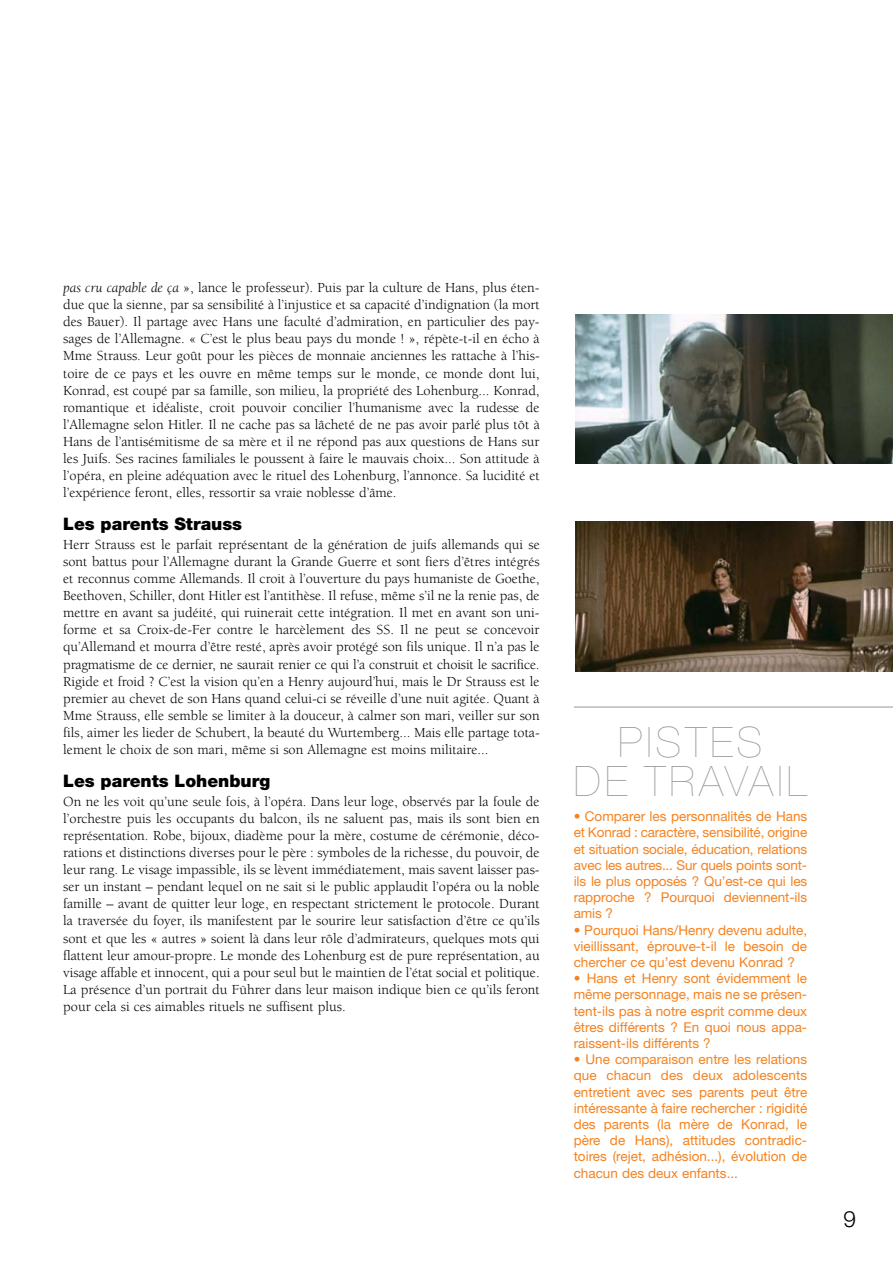
<style>
.page{position:relative;width:893px;height:1263px;background:#fff}
.page>*{position:absolute;margin:0;border:0;box-sizing:border-box;transform-origin:0 0}
.t1{font:200 42px/39px "Helvetica Neue";letter-spacing:.095em;color:#999;text-align:center}
.t2{font:300 22.5px "Helvetica Neue";color:#000}
.t3{font:900 17.25px "Helvetica Neue";color:#000}
.t4{font:14.25px/17.1px "Berkeley";color:#000;text-align:justify}
.t5{font:13.5px/16.2px "Helvetica Neue";color:#f5821f;text-align:justify}
.s1{font-style:italic}
</style>
<div class="page">
<img style="left:575px;top:522px;width:317px;height:149px">
<img style="left:575px;top:315px;width:317px;height:149px">
<hr style="left:574px;top:707px;width:318px;height:1px;background:#999">
<p class="t4" style="left:63px;top:280px;width:478px"><span class="s1">pas cru capable de ça</span> », lance le professeur). Puis par la culture de Hans, plus éten&shy;due que la sienne, par sa sensibilité à l’injustice et sa capacité d’indignation (la mort des Bauer). Il partage avec Hans une faculté d’admiration, en particulier des pay&shy;sages de l’Allemagne. « C’est le plus beau pays du monde ! », répète-t-il en écho à Mme Strauss. Leur goût pour les pièces de monnaie anciennes les rattache à l’his&shy;toire de ce pays et les ouvre en même temps sur le monde, ce monde dont lui, Konrad, est coupé par sa famille, son milieu, la propriété des Lohenburg... Konrad, romantique et idéaliste, croit pouvoir concilier l’humanisme avec la rudesse de l’Allemagne selon Hitler. Il ne cache pas sa lâcheté de ne pas avoir parlé plus tôt à Hans de l’antisémitisme de sa mère et il ne répond pas aux questions de Hans sur les Juifs. Ses racines familiales le poussent à faire le mauvais choix... Son attitude à l’opéra, en pleine adéquation avec le rituel des Lohenburg, l’annonce. Sa lucidité et l’expérience feront, elles, ressortir sa vraie noblesse d’âme.</p>
<p class="t3" style="left:63px;top:518px;width:180px">Les parents Strauss</p>
<p class="t4" style="left:63px;top:537px;width:478px">Herr Strauss est le parfait représentant de la génération de juifs allemands qui se sont battus pour l’Allemagne durant la Grande Guerre et sont fiers d’êtres intégrés et reconnus comme Allemands. Il croit à l’ouverture du pays humaniste de Goethe, Beethoven, Schiller, dont Hitler est l’antithèse. Il refuse, même s’il ne la renie pas, de mettre en avant sa judéité, qui ruinerait cette intégration. Il met en avant son uni&shy;forme et sa Croix-de-Fer contre le harcèlement des SS. Il ne peut se concevoir qu’Allemand et mourra d’être resté, après avoir protégé son fils unique. Il n’a pas le pragmatisme de ce dernier, ne saurait renier ce qui l’a construit et choisit le sacrifice.<br>Rigide et froid ? C’est la vision qu’en a Henry aujourd’hui, mais le Dr Strauss est le premier au chevet de son Hans quand celui-ci se réveille d’une nuit agitée. Quant à Mme Strauss, elle semble se limiter à la douceur, à calmer son mari, veiller sur son fils, aimer les lieder de Schubert, la beauté du Wurtemberg... Mais elle partage tota&shy;lement le choix de son mari, même si son Allemagne est moins militaire...</p>
<p class="t3" style="left:63px;top:775px;width:208px">Les parents Lohenburg</p>
<p class="t4" style="left:63px;top:794px;width:478px">On ne les voit qu’une seule fois, à l’opéra. Dans leur loge, observés par la foule de l’orchestre puis les occupants du balcon, ils ne saluent pas, mais ils sont bien en représentation. Robe, bijoux, diadème pour la mère, costume de cérémonie, déco&shy;rations et distinctions diverses pour le père : symboles de la richesse, du pouvoir, de leur rang. Le visage impassible, ils se lèvent immédiatement, mais savent laisser pas&shy;ser un instant – pendant lequel on ne sait si le public applaudit l’opéra ou la noble famille – avant de quitter leur loge, en respectant strictement le protocole. Durant la traversée du foyer, ils manifestent par le sourire leur satisfaction d’être ce qu’ils sont et que les « autres » soient là dans leur rôle d’admirateurs, quelques mots qui flattent leur amour-propre. Le monde des Lohenburg est de pure représentation, au visage affable et innocent, qui a pour seul but le maintien de l’état social et politique.<br>La présence d’un portrait du Führer dans leur maison indique bien ce qu’ils feront pour cela si ces aimables rituels ne suffisent plus.</p>
<h1 class="t1" style="left:574px;top:726px;width:234px">PISTES<br>DE TRAVAIL</h1>
<p class="t5" style="left:573px;top:810px;width:235px">• Comparer les personnalités de Hans et Konrad : caractère, sensibilité, origine et situation sociale, éducation, relations avec les autres... Sur quels points sont&shy;ils le plus opposés ? Qu’est-ce qui les rapproche ? Pourquoi deviennent-ils amis ?</p>
<p class="t5" style="left:573px;top:923px;width:235px">• Pourquoi Hans/Henry devenu adulte, vieillissant, éprouve-t-il le besoin de chercher ce qu’est devenu Konrad ?</p>
<p class="t5" style="left:573px;top:972px;width:235px">• Hans et Henry sont évidemment le même personnage, mais ne se présen&shy;tent-ils pas à notre esprit comme deux êtres différents ? En quoi nous appa&shy;raissent-ils différents ?</p>
<p class="t5" style="left:573px;top:1053px;width:235px">• Une comparaison entre les relations que chacun des deux adolescents entretient avec ses parents peut être intéressante à faire rechercher : rigidité des parents (la mère de Konrad, le père de Hans), attitudes contradic&shy;toires (rejet, adhésion...), évolution de chacun des deux enfants...</p>
<h2 class="t2" style="left:843px;top:1211px;width:14px">9</h2>
</div>
